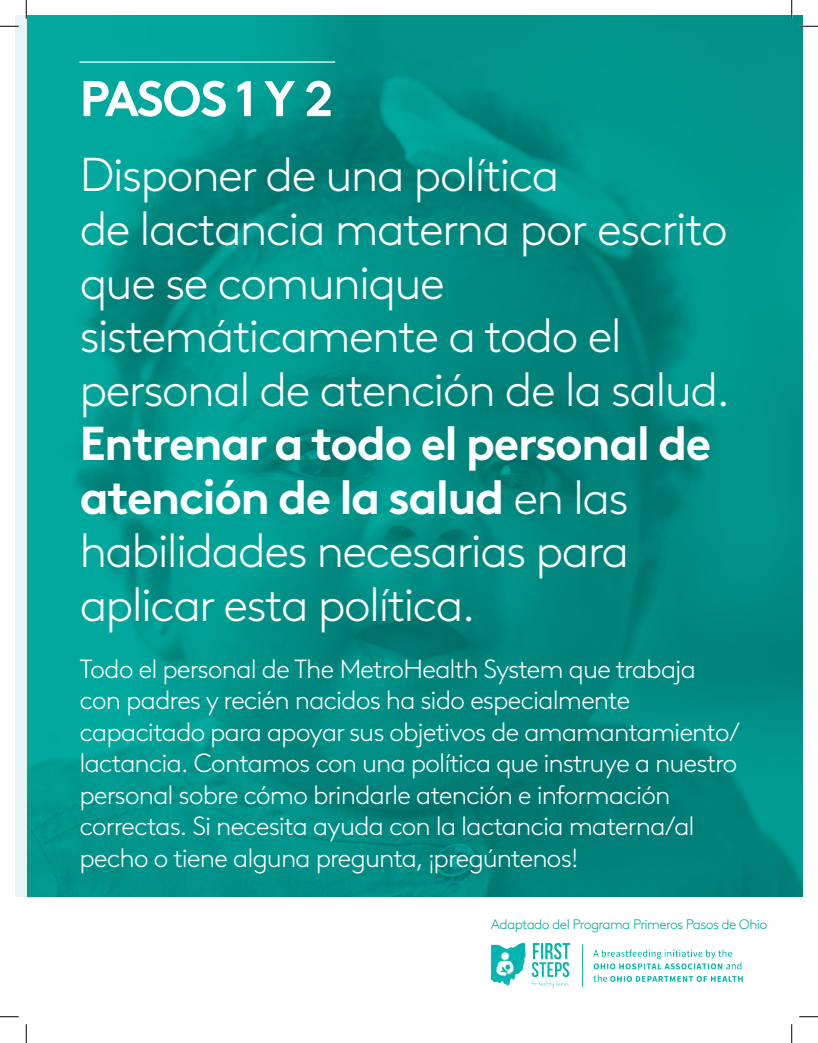
<style>
.page{position:relative;width:818px;height:1043px;background:#fff}
.page>*{position:absolute;margin:0;border:0;box-sizing:border-box;transform-origin:0 0}
.t1{font:700 50px "Brown LL";letter-spacing:-.05em;color:#fff}
.t2{font:300 47.5px/53.8px "Brown LL";letter-spacing:-.04em;color:#fff}
.t3{font:300 26.25px/31.5px "Brown LL";letter-spacing:-.04em;color:#fff}
.t4{font:300 13.75px "Brown LL";letter-spacing:-.04em;color:#00a89d}
.s1{font-weight:700}
</style>
<div class="page">
<img style="left:490px;top:942px;width:253px;height:47px">
<img style="left:26px;top:15px;width:776px;height:882px">
<div style="left:15px;top:15px;width:11px;height:882px;background:#e6f4f4"></div>
<hr style="left:79px;top:61px;width:256px;height:2px;background:#fff">
<svg style="left:0;top:25px;width:19px;height:2px"></svg>
<svg style="left:799px;top:25px;width:19px;height:2px"></svg>
<svg style="left:0;top:1016px;width:19px;height:1px"></svg>
<svg style="left:799px;top:1016px;width:19px;height:1px"></svg>
<svg style="left:25px;top:0;width:2px;height:19px"></svg>
<svg style="left:25px;top:1024px;width:2px;height:18px"></svg>
<svg style="left:790px;top:0;width:2px;height:19px"></svg>
<svg style="left:791px;top:1024px;width:1px;height:18px"></svg>
<p class="t1" style="left:79px;top:60px;width:256px">PASOS 1 Y 2</p>
<p class="t2" style="left:79px;top:145px;width:652px">Disponer de una política<br>de lactancia materna por escrito que se comunique sistemáticamente a todo el personal de atención de la salud.<br><span class="s1">Entrenar a todo el personal de atención de la salud</span> en las habilidades necesarias para aplicar esta política.</p>
<p class="t3" style="left:79px;top:651px;width:662px">Todo el personal de The MetroHealth System que trabaja con padres y recién nacidos ha sido especialmente capacitado para apoyar sus objetivos de amamantamiento/ lactancia. Contamos con una política que instruye a nuestro personal sobre cómo brindarle atención e información correctas. Si necesita ayuda con la lactancia materna/al pecho o tiene alguna pregunta, ¡pregúntenos!</p>
<p class="t4" style="left:491px;top:914px;width:278px">Adaptado del Programa Primeros Pasos de Ohio</p>
</div>
